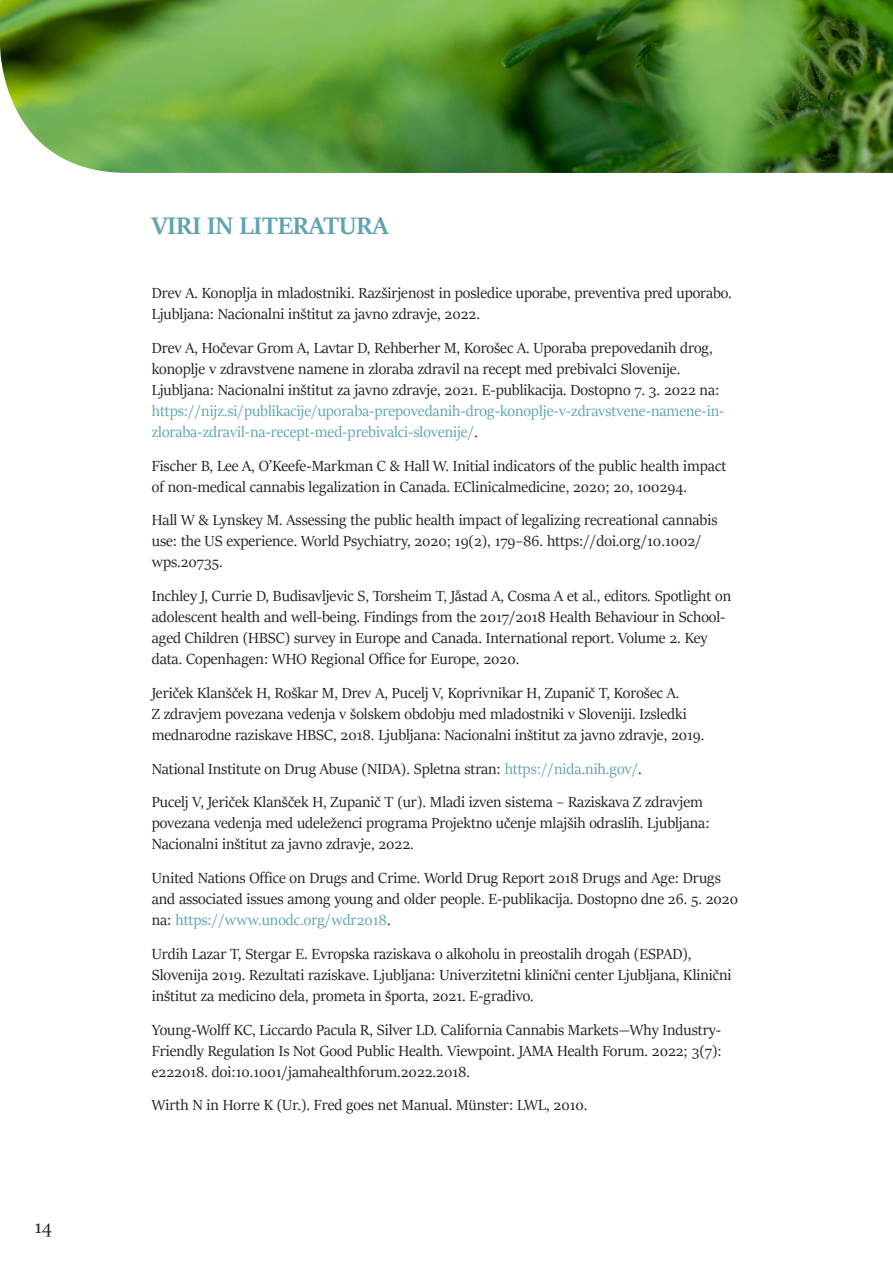
<style>
.page{position:relative;width:893px;height:1263px;background:#fff}
.page>*{position:absolute;margin:0;border:0;box-sizing:border-box;transform-origin:0 0}
.naslov_kazalo{font:700 27px "Sitka Banner";color:#5fa4af}
.t1{font:21px "Sitka Banner";color:#231f20}
.literatura{font:16.5px/21px "Sitka Banner";color:#231f20}
.s1{color:#5fa4af}
</style>
<div class="page">
<img style="left:0;top:0;width:893px;height:173px">
<p class="t1" style="left:34px;top:1212px;width:19px">14</p>
<p class="naslov_kazalo" style="left:152px;top:207px;width:238px">VIRI IN LITERATURA</p>
<p class="literatura" style="left:152px;top:282px;width:581px">Drev A. Konoplja in mladostniki. Razširjenost in posledice uporabe, preventiva pred uporabo.<br>Ljubljana: Nacionalni inštitut za javno zdravje, 2022.</p>
<p class="literatura" style="left:152px;top:336px;width:574px">Drev A, Hočevar Grom A, Lavtar D, Rehberher M, Korošec A. Uporaba prepovedanih drog, konoplje v zdravstvene namene in zloraba zdravil na recept med prebivalci Slovenije.<br>Ljubljana: Nacionalni inštitut za javno zdravje, 2021. E-publikacija. Dostopno 7. 3. 2022 na: <span class="s1">https://nijz.si/publikacije/uporaba-prepovedanih-drog-konoplje-v-zdravstvene-namene-in&shy;zloraba-zdravil-na-recept-med-prebivalci-slovenije/</span>.</p>
<p class="literatura" style="left:152px;top:454px;width:576px">Fischer B, Lee A, O’Keefe-Markman C &amp; Hall W. Initial indicators of the public health impact of non-medical cannabis legalization in Canada. EClinicalmedicine, 2020; 20, 100294.</p>
<p class="literatura" style="left:152px;top:509px;width:567px">Hall W &amp; Lynskey M. Assessing the public health impact of legalizing recreational cannabis use: the US experience. World Psychiatry, 2020; 19(2), 179–86. https://doi.org/10.1002/ wps.20735.</p>
<p class="literatura" style="left:152px;top:585px;width:581px">Inchley J, Currie D, Budisavljevic S, Torsheim T, Jåstad A, Cosma A et al., editors. Spotlight on adolescent health and well-being. Findings from the 2017/2018 Health Behaviour in School&shy;aged Children (HBSC) survey in Europe and Canada. International report. Volume 2. Key data. Copenhagen: WHO Regional Office for Europe, 2020.</p>
<p class="literatura" style="left:152px;top:682px;width:554px">Jeriček Klanšček H, Roškar M, Drev A, Pucelj V, Koprivnikar H, Zupanič T, Korošec A.<br>Z zdravjem povezana vedenja v šolskem obdobju med mladostniki v Sloveniji. Izsledki mednarodne raziskave HBSC, 2018. Ljubljana: Nacionalni inštitut za javno zdravje, 2019.</p>
<p class="literatura" style="left:152px;top:757px;width:492px">National Institute on Drug Abuse (NIDA). Spletna stran: <span class="s1">https://nida.nih.gov/</span>.</p>
<p class="literatura" style="left:152px;top:791px;width:559px">Pucelj V, Jeriček Klanšček H, Zupanič T (ur). Mladi izven sistema – Raziskava Z zdravjem povezana vedenja med udeleženci programa Projektno učenje mlajših odraslih. Ljubljana:<br>Nacionalni inštitut za javno zdravje, 2022.</p>
<p class="literatura" style="left:152px;top:867px;width:588px">United Nations Office on Drugs and Crime. World Drug Report 2018 Drugs and Age: Drugs and associated issues among young and older people. E-publikacija. Dostopno dne 26. 5. 2020 na: <span class="s1">https://www.unodc.org/wdr2018</span>.</p>
<p class="literatura" style="left:152px;top:943px;width:581px">Urdih Lazar T, Stergar E. Evropska raziskava o alkoholu in preostalih drogah (ESPAD),<br>Slovenija 2019. Rezultati raziskave. Ljubljana: Univerzitetni klinični center Ljubljana, Klinični inštitut za medicino dela, prometa in športa, 2021. E-gradivo.</p>
<p class="literatura" style="left:152px;top:1018px;width:571px;text-align:justify">Young-Wolff KC, Liccardo Pacula R, Silver LD. California Cannabis Markets—Why Industry-Friendly Regulation Is Not Good Public Health. Viewpoint. JAMA Health Forum. 2022; 3(7): e222018. doi:10.1001/jamahealthforum.2022.2018.</p>
<p class="literatura" style="left:152px;top:1094px;width:437px">Wirth N in Horre K (Ur.). Fred goes net Manual. Münster: LWL, 2010.</p>
</div>
